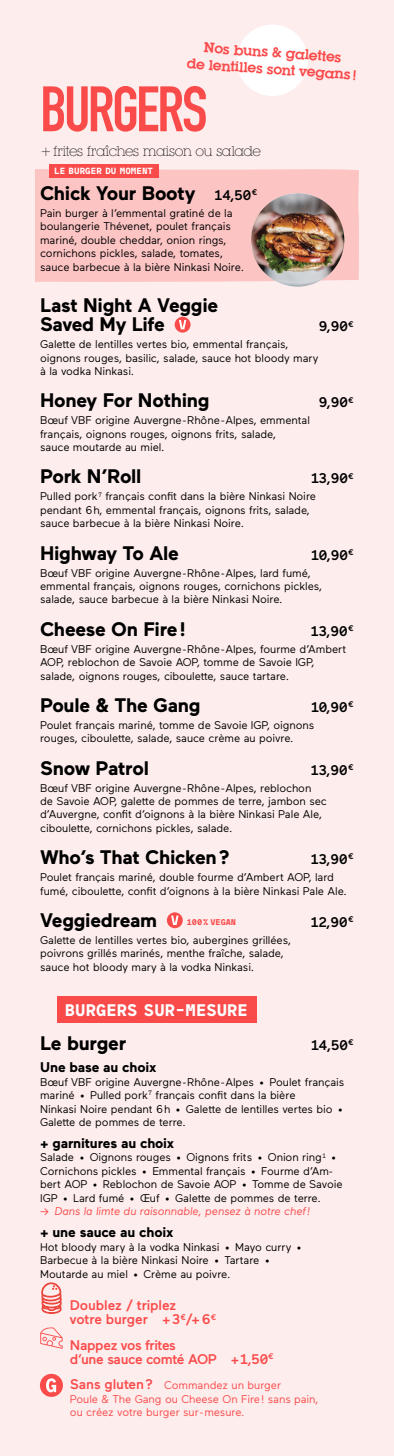
<style>
.page{position:relative;width:394px;height:1456px;background:#fff}
.page>*{position:absolute;margin:0;border:0;box-sizing:border-box;transform-origin:0 0}
.t1{font:63px "DIN Engschrift Alternate";letter-spacing:-.045em;color:#fa4b4b}
.t2{font:700 19.6px/19.6px "Maax";letter-spacing:-.015em;color:#000}
.t3{font:700 16.8px "Maax Mono";color:#fff}
.t4{font:500 14px/14px "Maax";letter-spacing:-.025em;color:#fa4b4b}
.t5{font:500 14px "Maax";letter-spacing:-.02em;color:#000}
.t6{font:700 14px "Maax";letter-spacing:-.015em;color:#000}
.t7{font:600 14px/16.8px "Lubalin Graph IT Cby BT";color:#fa4b4b;text-align:center}
.t8{font:300 14px "Lubalin Graph IT Cby BT Xtra";letter-spacing:-.04em;color:#000}
.t9{font:11.2px/13.4px "Maax";letter-spacing:-.01em;color:#000}
.t10{font:11.2px/13.4px "Maax";letter-spacing:-.005em;color:#fa4b4b}
.t11{font:italic 11.2px "Maax";letter-spacing:-.01em;color:#fa4b4b}
.t12{font:700 8.96px "Maax Mono";color:#fff}
.t13{font:700 8.4px "Maax Mono";letter-spacing:-.01em;color:#fa4b4b}
.s1{font-weight:500;font-size:14px}
.s2{font-style:normal}
</style>
<div class="page">
<div style="left:0;top:0;width:394px;height:1455px;background:#feeded"></div>
<div style="left:35px;top:168px;width:324px;height:114px;background:#fdc4c4"></div>
<div style="left:236px;top:25px;width:72px;height:71px;background:#fff;border-radius:50%"></div>
<svg style="left:41px;top:1282px;width:20px;height:31px"></svg>
<svg style="left:40px;top:1327px;width:23px;height:21px"></svg>
<div style="left:40px;top:1373px;width:23px;height:23px;background:#fa4b4b;border-radius:50%"></div>
<svg style="left:46px;top:1378px;width:10px;height:14px"></svg>
<img style="left:251px;top:193px;width:93px;height:93px;border-radius:47px">
<div style="left:49px;top:164px;width:109px;height:14px;background:#fa4b4b"></div>
<div style="left:175px;top:317px;width:15px;height:15px;background:#fa4b4b;border-radius:50%"></div>
<svg style="left:179px;top:320px;width:7px;height:9px"></svg>
<svg style="left:167px;top:912px;width:16px;height:16px"></svg>
<svg style="left:171px;top:915px;width:7px;height:9px"></svg>
<div style="left:57px;top:996px;width:199px;height:26px;background:#fa4b4b"></div>
<p class="t7" style="left:188px;top:38px;width:172px;rotate:4deg">Nos buns &amp; galettes<br>de lentilles sont vegans!</p>
<h1 class="t1" style="left:40px;top:72px;width:169px">BURGERS</h1>
<p class="t8" style="left:40px;top:142px;width:222px">+frites fraîches maison ou salade</p>
<p class="t12" style="left:54px;top:164px;width:100px">LE BURGER DU MOMENT</p>
<h2 class="t2" style="left:40px;top:182px;width:219px">Chick Your Booty <span class="s1">14,50</span><sup>€</sup></h2>
<p class="t9" style="left:40px;top:205px;width:205px">Pain burger à l’emmental gratiné de la boulangerie Thévenet, poulet français mariné, double cheddar, onion rings, cornichons pickles, salade, tomates, sauce barbecue à la bière Ninkasi Noire.</p>
<h2 class="t2" style="left:40px;top:294px;width:179px">Last Night A Veggie<br>Saved My Life</h2>
<p class="t5" style="left:318px;top:317px;width:37px">9,90<sup>€</sup></p>
<p class="t9" style="left:40px;top:337px;width:280px">Galette de lentilles vertes bio, emmental français, oignons rouges, basilic, salade, sauce hot bloody mary à la vodka Ninkasi.</p>
<h2 class="t2" style="left:40px;top:390px;width:171px">Honey For Nothing</h2>
<p class="t5" style="left:318px;top:393px;width:37px">9,90<sup>€</sup></p>
<p class="t9" style="left:40px;top:413px;width:271px">Bœuf VBF origine Auvergne - Rhône - Alpes, emmental français, oignons rouges, oignons frits, salade,<br>sauce moutarde au miel.</p>
<h2 class="t2" style="left:40px;top:466px;width:103px">Pork N’Roll</h2>
<p class="t5" style="left:311px;top:469px;width:44px">13,90<sup>€</sup></p>
<p class="t9" style="left:40px;top:489px;width:277px">Pulled pork <sup>7</sup> français confit dans la bière Ninkasi Noire pendant 6 h, emmental français, oignons frits, salade, sauce barbecue à la bière Ninkasi Noire.</p>
<h2 class="t2" style="left:40px;top:542px;width:140px">Highway To Ale</h2>
<p class="t5" style="left:311px;top:545px;width:44px">10,90<sup>€</sup></p>
<p class="t9" style="left:40px;top:565px;width:283px">Bœuf VBF origine Auvergne - Rhône - Alpes, lard fumé, emmental français, oignons rouges, cornichons pickles, salade, sauce barbecue à la bière Ninkasi Noire.</p>
<h2 class="t2" style="left:40px;top:618px;width:147px">Cheese On Fire !</h2>
<p class="t5" style="left:311px;top:621px;width:44px">13,90<sup>€</sup></p>
<p class="t9" style="left:40px;top:641px;width:308px">Bœuf VBF origine Auvergne - Rhône - Alpes, fourme d’Ambert<br>AOP, reblochon de Savoie AOP, tomme de Savoie IGP, salade, oignons rouges, ciboulette, sauce tartare.</p>
<h2 class="t2" style="left:40px;top:694px;width:162px">Poule &amp; The Gang</h2>
<p class="t5" style="left:311px;top:698px;width:44px">10,90<sup>€</sup></p>
<p class="t9" style="left:40px;top:717px;width:276px">Poulet français mariné, tomme de Savoie IGP, oignons rouges, ciboulette, salade, sauce crème au poivre.</p>
<h2 class="t2" style="left:40px;top:757px;width:110px">Snow Patrol</h2>
<p class="t5" style="left:311px;top:760px;width:44px">13,90<sup>€</sup></p>
<p class="t9" style="left:40px;top:780px;width:288px">Bœuf VBF origine Auvergne - Rhône - Alpes, reblochon de Savoie AOP, galette de pommes de terre, jambon sec d’Auvergne, confit d’oignons à la bière Ninkasi Pale Ale, ciboulette, cornichons pickles, salade.</p>
<h2 class="t2" style="left:40px;top:846px;width:191px">Who’s That Chicken ?</h2>
<p class="t5" style="left:311px;top:850px;width:44px">13,90<sup>€</sup></p>
<p class="t9" style="left:40px;top:869px;width:308px">Poulet français mariné, double fourme d’Ambert AOP, lard fumé, ciboulette, confit d’oignons à la bière Ninkasi Pale Ale.</p>
<h2 class="t2" style="left:40px;top:909px;width:118px">Veggiedream</h2>
<p class="t13" style="left:187px;top:916px;width:51px">100% VEGAN</p>
<p class="t5" style="left:311px;top:912px;width:44px">12,90<sup>€</sup></p>
<p class="t9" style="left:40px;top:932px;width:252px">Galette de lentilles vertes bio, aubergines grillées, poivrons grillés marinés, menthe fraîche, salade, sauce hot bloody mary à la vodka Ninkasi.</p>
<h3 class="t3" style="left:65px;top:998px;width:185px">BURGERS SUR-MESURE</h3>
<h2 class="t2" style="left:40px;top:1032px;width:88px">Le burger</h2>
<p class="t5" style="left:311px;top:1036px;width:44px">14,50<sup>€</sup></p>
<p class="t6" style="left:40px;top:1057px;width:118px">Une base au choix</p>
<p class="t9" style="left:40px;top:1074px;width:306px">Bœuf VBF origine Auvergne - Rhône - Alpes • Poulet français mariné • Pulled pork <sup>7</sup> français confit dans la bière<br>Ninkasi Noire pendant 6 h • Galette de lentilles vertes bio • Galette de pommes de terre.</p>
<p class="t6" style="left:40px;top:1133px;width:136px">+ garnitures au choix</p>
<p class="t9" style="left:40px;top:1150px;width:304px">Salade • Oignons rouges • Oignons frits • Onion ring <sup>1</sup> • Cornichons pickles • Emmental français • Fourme d’Am&shy;bert AOP • Reblochon de Savoie AOP • Tomme de Savoie IGP • Lard fumé • Œuf • Galette de pommes de terre.</p>
<p class="t11" style="left:40px;top:1203px;width:271px"><span class="s2">→</span> Dans la limte du raisonnable, pensez à notre chef !</p>
<p class="t6" style="left:40px;top:1222px;width:135px">+ une sauce au choix</p>
<p class="t9" style="left:40px;top:1239px;width:263px">Hot bloody mary à la vodka Ninkasi • Mayo curry •<br>Barbecue à la bière Ninkasi Noire • Tartare •<br>Moutarde au miel • Crème au poivre.</p>
<p class="t4" style="left:70px;top:1297px;width:148px">Doublez / triplez<br>votre burger + 3<sup>€</sup>/+ 6<sup>€</sup></p>
<p class="t4" style="left:70px;top:1336px;width:205px">Nappez vos frites<br>d’une sauce comté AOP + 1,50<sup>€</sup></p>
<p class="t10" style="left:70px;top:1377px;width:250px"><span class="s1">Sans gluten ?</span> Commandez un burger<br>Poule &amp; The Gang ou Cheese On Fire ! sans pain, ou créez votre burger sur - mesure.</p>
</div>
